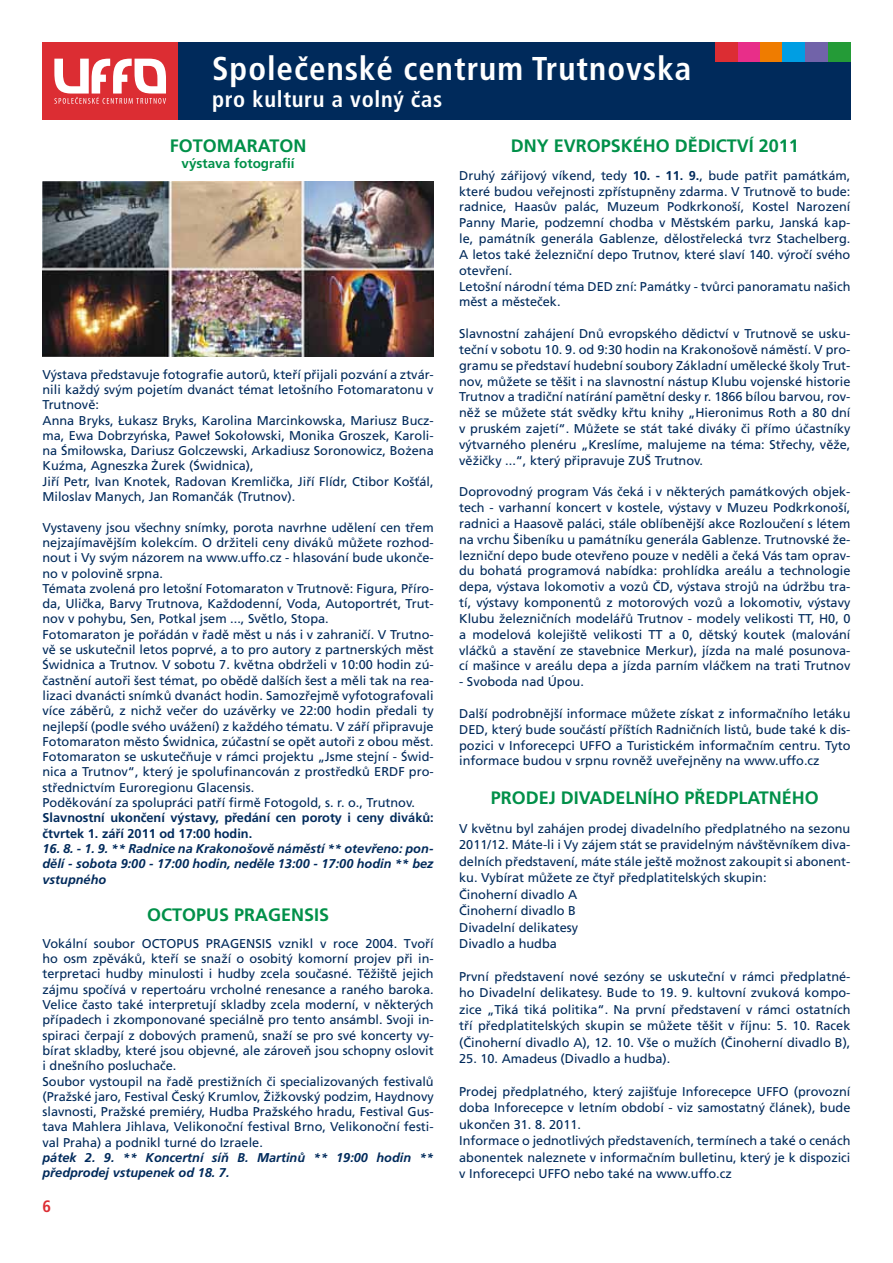
<style>
.page{position:relative;width:893px;height:1263px;background:#fff}
.page>*{position:absolute;margin:0;border:0;box-sizing:border-box;transform-origin:0 0}
.t1{font:700 condensed 33px "Frutiger CE";letter-spacing:.03em;color:#fff}
.t2{font:700 condensed 22.5px "Frutiger CE";letter-spacing:.03em;color:#fff}
.t3{font:700 18px "Frutiger CE";color:#009049}
.t4{font:700 condensed 16.5px "Frutiger CE";color:#dc2d33}
.t5{font:700 13.5px "Frutiger CE";color:#009049}
.t6{font:12.75px/15.3px "Frutiger CE";color:#002a5b}
.t7{font:italic 700 12.75px/15.3px "Frutiger CE";color:#002a5b;text-align:justify}
.t8{font:700 12.75px/15.3px "Frutiger CE";color:#002a5b}
.s1{font-weight:700}
</style>
<div class="page">
<div style="left:178px;top:43px;width:672px;height:77px;background:#002a5b"></div>
<div style="left:43px;top:43px;width:135px;height:77px;background:#dc2d33"></div>
<div style="left:715px;top:43px;width:23px;height:19px;background:#dc2d33"></div>
<div style="left:738px;top:43px;width:22px;height:19px;background:#e82e89"></div>
<div style="left:760px;top:43px;width:23px;height:19px;background:#ef7c00"></div>
<div style="left:783px;top:43px;width:22px;height:19px;background:#009ee3"></div>
<div style="left:805px;top:43px;width:23px;height:19px;background:#7163a9"></div>
<div style="left:828px;top:43px;width:22px;height:19px;background:#249b37"></div>
<svg style="left:54px;top:59px;width:112px;height:45px"></svg>
<img style="left:43px;top:182px;width:391px;height:175px">
<h1 class="t1" style="left:212px;top:50px;width:481px">Společenské centrum Trutnovska</h1>
<h2 class="t2" style="left:212px;top:86px;width:232px">pro kulturu a volný čas</h2>
<h3 class="t3" style="left:170px;top:135px;width:138px">FOTOMARATON</h3>
<p class="t5" style="left:182px;top:155px;width:115px">výstava fotografií</p>
<h3 class="t3" style="left:511px;top:135px;width:289px">DNY EVROPSKÉHO DĚDICTVÍ 2011</h3>
<p class="t6" style="left:459px;top:168px;width:393px;line-height:15.8px">Druhý zářijový víkend, tedy <span class="s1">10. - 11. 9.</span>, bude patřit památkám, které budou veřejnosti zpřístupněny zdarma. V Trutnově to bude: radnice, Haasův palác, Muzeum Podkrkonoší, Kostel Narození Panny Marie, podzemní chodba v Městském parku, Janská kap&shy;le, památník generála Gablenze, dělostřelecká tvrz Stachelberg.<br>A letos také železniční depo Trutnov, které slaví 140. výročí svého otevření.<br>Letošní národní téma DED zní: Památky - tvůrci panoramatu našich měst a městeček.</p>
<p class="t6" style="left:459px;top:326px;width:393px;line-height:15.8px;text-align:justify">Slavnostní zahájení Dnů evropského dědictví v Trutnově se usku&shy;teční v sobotu 10. 9. od 9:30 hodin na Krakonošově náměstí. V pro&shy;gramu se představí hudební soubory Základní umělecké školy Trut&shy;nov, můžete se těšit i na slavnostní nástup Klubu vojenské historie Trutnov a tradiční natírání pamětní desky r. 1866 bílou barvou, rov&shy;něž se můžete stát svědky křtu knihy „Hieronimus Roth a 80 dní v pruském zajetí“. Můžete se stát také diváky či přímo účastníky výtvarného plenéru „Kreslíme, malujeme na téma: Střechy, věže, věžičky ...“, který připravuje ZUŠ Trutnov.</p>
<p class="t6" style="left:459px;top:484px;width:393px;line-height:15.8px;text-align:justify">Doprovodný program Vás čeká i v některých památkových objek&shy;tech - varhanní koncert v kostele, výstavy v Muzeu Podkrkonoší, radnici a Haasově paláci, stále oblíbenější akce Rozloučení s létem na vrchu Šibeníku u památníku generála Gablenze. Trutnovské že&shy;lezniční depo bude otevřeno pouze v neděli a čeká Vás tam oprav&shy;du bohatá programová nabídka: prohlídka areálu a technologie depa, výstava lokomotiv a vozů ČD, výstava strojů na údržbu tra&shy;tí, výstavy komponentů z motorových vozů a lokomotiv, výstavy Klubu železničních modelářů Trutnov - modely velikosti TT, H0, 0 a modelová kolejiště velikosti TT a 0, dětský koutek (malování vláčků a stavění ze stavebnice Merkur), jízda na malé posunova&shy;cí mašince v areálu depa a jízda parním vláčkem na trati Trutnov</p>
<p class="t6" style="left:459px;top:674px;width:126px">- Svoboda nad Úpou.</p>
<p class="t6" style="left:459px;top:705px;width:393px;line-height:15.8px;text-align:justify">Další podrobnější informace můžete získat z informačního letáku DED, který bude součástí příštích Radničních listů, bude také k dis&shy;pozici v Inforecepci UFFO a Turistickém informačním centru. Tyto informace budou v srpnu rovněž uveřejněny na www.uffo.cz</p>
<h3 class="t3" style="left:491px;top:788px;width:329px">PRODEJ DIVADELNÍHO PŘEDPLATNÉHO</h3>
<p class="t6" style="left:459px;top:820px;width:393px;line-height:16.4px">V květnu byl zahájen prodej divadelního předplatného na sezonu 2011/12. Máte-li i Vy zájem stát se pravidelným návštěvníkem diva&shy;delních představení, máte stále ještě možnost zakoupit si abonent&shy;ku. Vybírat můžete ze čtyř předplatitelských skupin:<br>Činoherní divadlo A<br>Činoherní divadlo B<br>Divadelní delikatesy<br>Divadlo a hudba</p>
<p class="t6" style="left:459px;top:968px;width:393px;line-height:16.4px;text-align:justify">První představení nové sezóny se uskuteční v rámci předplatné&shy;ho Divadelní delikatesy. Bude to 19. 9. kultovní zvuková kompo&shy;zice „Tiká tiká politika“. Na první představení v rámci ostatních tří předplatitelských skupin se můžete těšit v říjnu: 5. 10. Racek (Činoherní divadlo A), 12. 10. Vše o mužích (Činoherní divadlo B),</p>
<p class="t6" style="left:459px;top:1051px;width:213px">25. 10. Amadeus (Divadlo a hudba).</p>
<p class="t6" style="left:459px;top:1083px;width:393px;line-height:16.4px">Prodej předplatného, který zajišťuje Inforecepce UFFO (provozní doba Inforecepce v letním období - viz samostatný článek), bude ukončen 31. 8. 2011.<br>Informace o jednotlivých představeních, termínech a také o cenách abonentek naleznete v informačním bulletinu, který je k dispozici v Inforecepci UFFO nebo také na www.uffo.cz</p>
<p class="t6" style="left:43px;top:367px;width:393px">Výstava představuje fotografie autorů, kteří přijali pozvání a ztvár&shy;nili každý svým pojetím dvanáct témat letošního Fotomaratonu v Trutnově:<br>Anna Bryks, Łukasz Bryks, Karolina Marcinkowska, Mariusz Bucz&shy;ma, Ewa Dobrzyńska, Paweł Sokołowski, Monika Groszek, Karoli&shy;na Śmiłowska, Dariusz Golczewski, Arkadiusz Soronowicz, Bożena Kuźma, Agneszka Żurek (Świdnica),<br>Jiří Petr, Ivan Knotek, Radovan Kremlička, Jiří Flídr, Ctibor Košťál, Miloslav Manych, Jan Romančák (Trutnov).</p>
<p class="t6" style="left:43px;top:520px;width:393px">Vystaveny jsou všechny snímky, porota navrhne udělení cen třem nejzajímavějším kolekcím. O držiteli ceny diváků můžete rozhod&shy;nout i Vy svým názorem na www.uffo.cz - hlasování bude ukonče&shy;no v polovině srpna.<br>Témata zvolená pro letošní Fotomaraton v Trutnově: Figura, Příro&shy;da, Ulička, Barvy Trutnova, Každodenní, Voda, Autoportrét, Trut&shy;nov v pohybu, Sen, Potkal jsem ..., Světlo, Stopa.<br>Fotomaraton je pořádán v řadě měst u nás i v zahraničí. V Trutno&shy;vě se uskutečnil letos poprvé, a to pro autory z partnerských měst Świdnica a Trutnov. V sobotu 7. května obdrželi v 10:00 hodin zú&shy;častnění autoři šest témat, po obědě dalších šest a měli tak na rea&shy;lizaci dvanácti snímků dvanáct hodin. Samozřejmě vyfotografovali více záběrů, z nichž večer do uzávěrky ve 22:00 hodin předali ty nejlepší (podle svého uvážení) z každého tématu. V září připravuje Fotomaraton město Świdnica, zúčastní se opět autoři z obou měst.<br>Fotomaraton se uskutečňuje v rámci projektu „Jsme stejní - Świd&shy;nica a Trutnov“, který je spolufinancován z prostředků ERDF pro&shy;střednictvím Euroregionu Glacensis.<br>Poděkování za spolupráci patří firmě Fotogold, s. r. o., Trutnov.</p>
<p class="t8" style="left:43px;top:810px;width:393px">Slavnostní ukončení výstavy, předání cen poroty i ceny diváků: čtvrtek 1. září 2011 od 17:00 hodin.</p>
<p class="t7" style="left:43px;top:841px;width:393px">16. 8. - 1. 9. ** Radnice na Krakonošově náměstí ** otevřeno: pon&shy;dělí - sobota 9:00 - 17:00 hodin, neděle 13:00 - 17:00 hodin ** bez vstupného</p>
<h3 class="t3" style="left:147px;top:904px;width:183px">OCTOPUS PRAGENSIS</h3>
<p class="t6" style="left:43px;top:936px;width:393px">Vokální soubor OCTOPUS PRAGENSIS vznikl v roce 2004. Tvoří ho osm zpěváků, kteří se snaží o osobitý komorní projev při in&shy;terpretaci hudby minulosti i hudby zcela současné. Těžiště jejich zájmu spočívá v repertoáru vrcholné renesance a raného baroka.<br>Velice často také interpretují skladby zcela moderní, v některých případech i zkomponované speciálně pro tento ansámbl. Svoji in&shy;spiraci čerpají z dobových pramenů, snaží se pro své koncerty vy&shy;bírat skladby, které jsou objevné, ale zároveň jsou schopny oslovit i dnešního posluchače.<br>Soubor vystoupil na řadě prestižních či specializovaných festivalů (Pražské jaro, Festival Český Krumlov, Žižkovský podzim, Haydnovy slavnosti, Pražské premiéry, Hudba Pražského hradu, Festival Gus&shy;tava Mahlera Jihlava, Velikonoční festival Brno, Velikonoční festi&shy;val Praha) a podnikl turné do Izraele.</p>
<p class="t7" style="left:43px;top:1150px;width:393px">pátek 2. 9. ** Koncertní síň B. Martinů ** 19:00 hodin ** předprodej vstupenek od 18. 7.</p>
<p class="t4" style="left:43px;top:1196px;width:10px">6</p>
</div>
